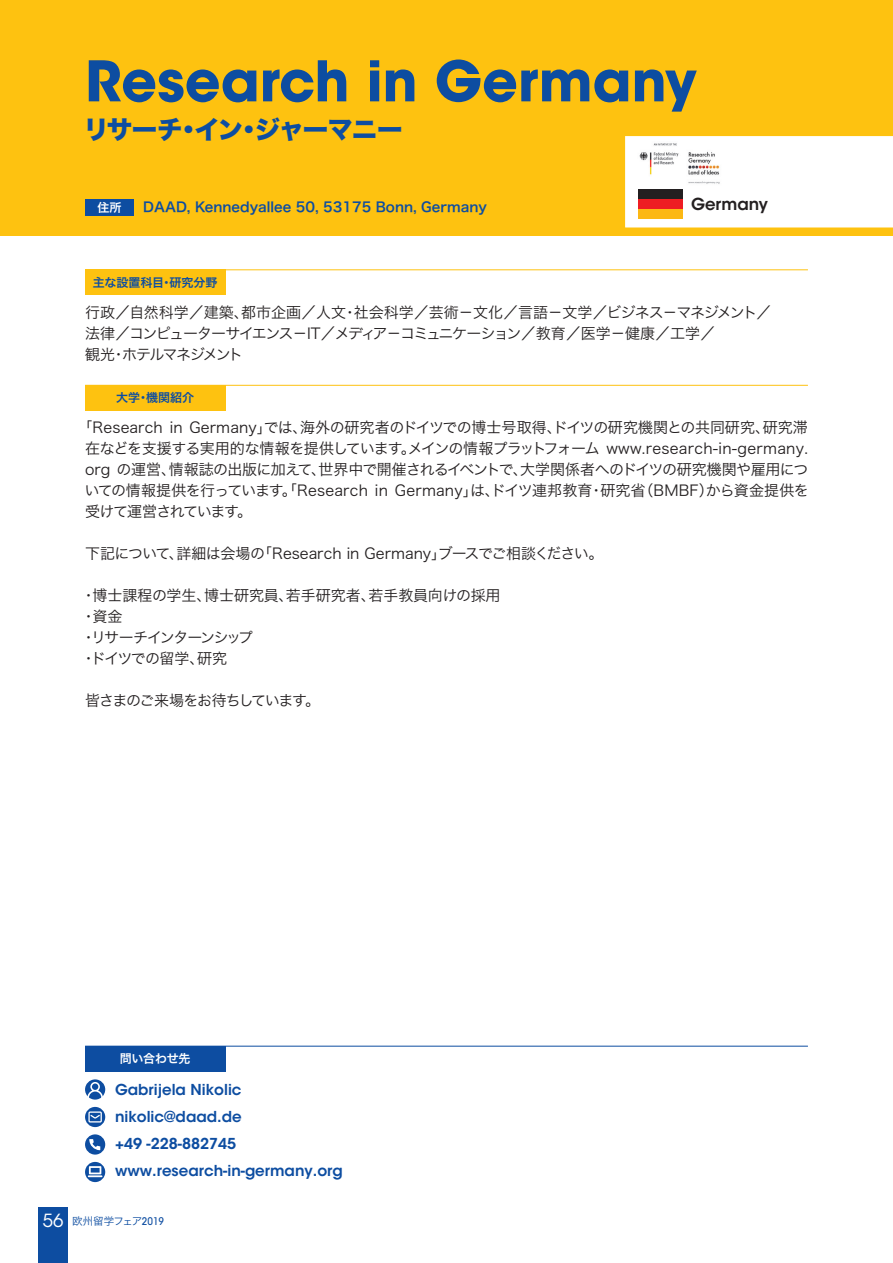
<style>
.page{position:relative;width:893px;height:1263px;background:#fff}
.page>*{position:absolute;margin:0;border:0;box-sizing:border-box;transform-origin:0 0}
.t1{font:700 55.5px "ITC Avant Garde Std";color:#0d4da1}
.t2{font:25.5px "Hira Kaku Std N W8";letter-spacing:-.04em;color:#0d4da1}
.t3{font:600 16.5px "ITC Avant Garde Std";color:#231f20}
.t4{font:15px/21px "Hira Kaku Std N W3";letter-spacing:-.03em;color:#231f20;text-align:justify}
.t5{font:15px/21px "Hira Kaku Std N W3";letter-spacing:-.075em;color:#231f20}
.t6{font:600 15px/27px "ITC Avant Garde Std";color:#0d4da1}
.t7{font:15px "Hira Kaku Std N W3";color:#231f20}
.t8{font:15px "Hira Kaku Std N W3";letter-spacing:-.08em;color:#231f20}
.t9{font:13.5px "Hira Kaku Std N W6";color:#0d4da1}
.t10{font:12px "Hira Kaku Std N W6";color:#0d4da1}
.t11{font:12px "Hira Kaku Std N W6";letter-spacing:-.02em;color:#fff}
.t12{font:10.5px "Hira Kaku Std N W3";letter-spacing:-.035em;color:#0d4da1}
.s1{font-family:"ITC Avant Garde Std";font-size:18px;color:#fff}
.s2{font-family:"ITC Avant Garde Std";font-weight:500;font-stretch:condensed}
</style>
<div class="page">
<div style="left:38px;top:1208px;width:30px;height:55px;background:#0d4da1"></div>
<div style="left:0;top:0;width:893px;height:236px;background:#fec210"></div>
<hr style="left:85px;top:269px;width:723px;height:1px;background:#fec210">
<div style="left:85px;top:269px;width:140px;height:26px;background:#fec210"></div>
<hr style="left:85px;top:385px;width:723px;height:1px;background:#fec210">
<div style="left:85px;top:385px;width:140px;height:25px;background:#fec210"></div>
<hr style="left:85px;top:1046px;width:723px;height:1px;background:#0d4da1">
<div style="left:85px;top:1046px;width:140px;height:25px;background:#0d4da1"></div>
<svg style="left:85px;top:1079px;width:20px;height:20px"></svg>
<svg style="left:87px;top:1082px;width:16px;height:16px"></svg>
<svg style="left:85px;top:1107px;width:20px;height:20px"></svg>
<svg style="left:88px;top:1111px;width:14px;height:11px"></svg>
<div style="left:85px;top:1134px;width:20px;height:20px;background:#0d4da1;border-radius:50%"></div>
<svg style="left:89px;top:1139px;width:11px;height:11px"></svg>
<svg style="left:85px;top:1162px;width:20px;height:20px"></svg>
<svg style="left:88px;top:1166px;width:14px;height:11px"></svg>
<div style="left:85px;top:199px;width:49px;height:16px;background:#0d4da1"></div>
<div style="left:625px;top:136px;width:268px;height:92px;background:#fff"></div>
<img style="left:638px;top:141px;width:87px;height:44px">
<div style="left:638px;top:199px;width:45px;height:10px;background:#ee1d23"></div>
<div style="left:638px;top:189px;width:45px;height:10px;background:#231f20"></div>
<div style="left:638px;top:209px;width:45px;height:10px;background:#fcb814"></div>
<h1 class="t1" style="left:85px;top:45px;width:613px">Research in Germany</h1>
<h2 class="t2" style="left:84px;top:116px;width:320px">リサーチ・イン・ジャーマニー</h2>
<p class="t11" style="left:97px;top:198px;width:25px">住所</p>
<p class="t9" style="left:143px;top:197px;width:345px">DAAD, Kennedyallee 50, 53175 Bonn, Germany</p>
<p class="t3" style="left:691px;top:193px;width:78px">Germany</p>
<p class="t10" style="left:93px;top:273px;width:126px">主な設置科目・研究分野</p>
<p class="t5" style="left:85px;top:301px;width:687px">行政／自然科学／建築、都市企画／人文・社会科学／芸術－文化／言語－文学／ビジネス－マネジメント／法律／コンピューターサイエンス－IT／メディア－コミュニケーション／教育／医学－健康／工学／<br>観光・ホテルマネジメント</p>
<p class="t10" style="left:116px;top:388px;width:79px">大学・機関紹介</p>
<p class="t4" style="left:84px;top:417px;width:726px;text-indent:-7px">「Research in Germany」では、海外の研究者のドイツでの博士号取得、ドイツの研究機関との共同研究、研究滞在などを支援する実用的な情報を提供しています。メインの情報プラットフォーム www.research-in-germany. org の運営、情報誌の出版に加えて、世界中で開催されるイベントで、大学関係者へのドイツの研究機関や雇用についての情報提供を行っています。「Research in Germany」は、ドイツ連邦教育・研究省（BMBF）から資金提供を受けて運営されています。</p>
<p class="t7" style="left:85px;top:542px;width:520px">下記について、詳細は会場の「Research in Germany」ブースでご相談ください。</p>
<p class="t4" style="left:81px;top:585px;width:421px;text-align:left">・博士課程の学生、博士研究員、若手研究者、若手教員向けの採用・資金<br>・リサーチインターンシップ<br>・ドイツでの留学、研究</p>
<p class="t8" style="left:85px;top:689px;width:237px">皆さまのご来場をお待ちしています。</p>
<p class="t11" style="left:120px;top:1049px;width:72px">問い合わせ先</p>
<p class="t6" style="left:115px;top:1076px;width:229px">Gabrijela Nikolic nikolic@daad.de<br>+49 -228-882745 www.research-in-germany.org</p>
<p class="t12" style="left:43px;top:1213px;width:123px"><span class="s1">56</span> 欧州留学フェア<span class="s2">2019</span></p>
</div>
